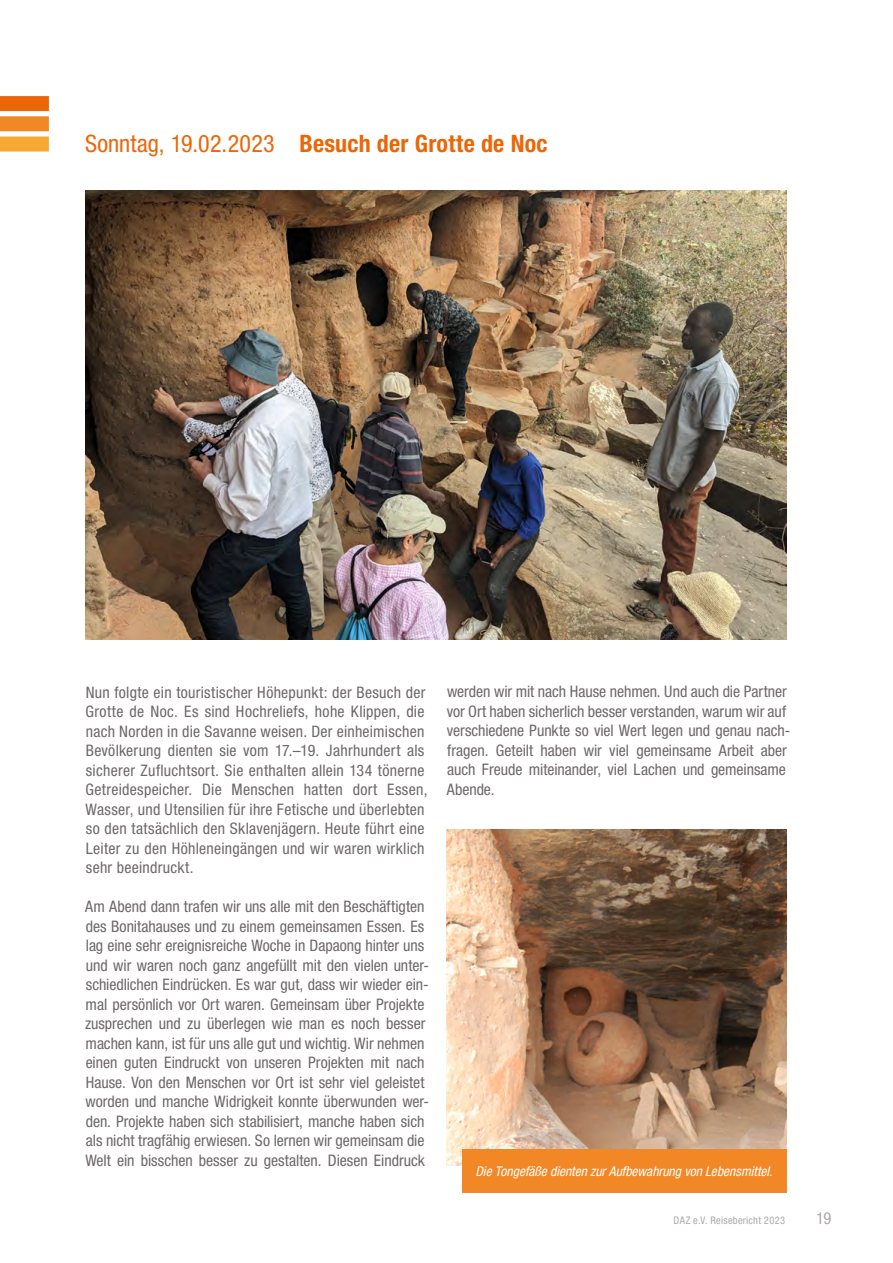
<style>
.page{position:relative;width:893px;height:1263px;background:#fff}
.page>*{position:absolute;margin:0;border:0;box-sizing:border-box;transform-origin:0 0}
.t1{font:700 condensed 24px "Helvetica Neue LT Std";letter-spacing:.01em;color:#ec6608}
.t2{font:condensed 16.5px "Helvetica Neue LT Std";color:#ada8aa}
.t3{font:condensed 15.9px/19.5px "Helvetica Neue LT Std";color:#6e686b}
.t4{font:italic condensed 13.5px "Helvetica Neue LT Std";color:#fff}
.t5{font:condensed 10.5px "Helvetica Neue LT Std";letter-spacing:.025em;color:#ada8aa}
.s1{font-weight:400}
</style>
<div class="page">
<div style="left:0;top:96px;width:49px;height:15px;background:#ec6608"></div>
<div style="left:0;top:116px;width:49px;height:15px;background:#f18825"></div>
<div style="left:0;top:137px;width:49px;height:15px;background:#f7a833"></div>
<img style="left:85px;top:191px;width:702px;height:448px">
<img style="left:446px;top:829px;width:341px;height:337px">
<div style="left:462px;top:1149px;width:325px;height:43px;background:#f18825"></div>
<h1 class="t1" style="left:85px;top:129px;width:464px"><span class="s1">Sonntag, 19.02.2023</span> Besuch der Grotte de Noc</h1>
<p class="t3" style="left:85px;top:682px;width:344px">Nun folgte ein touristischer Höhepunkt: der Besuch der Grotte de Noc. Es sind Hochreliefs, hohe Klippen, die nach Norden in die Savanne weisen. Der einheimischen Bevölkerung dienten sie vom 17.–19. Jahrhundert als sicherer Zufluchtsort. Sie enthalten allein 134 tönerne Getreidespeicher. Die Menschen hatten dort Essen, Wasser, und Utensilien für ihre Fetische und überlebten so den tatsächlich den Sklavenjägern. Heute führt eine Leiter zu den Höhleneingängen und wir waren wirklich sehr beeindruckt.</p>
<p class="t3" style="left:85px;top:896px;width:345px">Am Abend dann trafen wir uns alle mit den Beschäftigten des Bonitahauses und zu einem gemeinsamen Essen. Es lag eine sehr ereignisreiche Woche in Dapaong hinter uns und wir waren noch ganz angefüllt mit den vielen unter&shy;schiedlichen Eindrücken. Es war gut, dass wir wieder ein&shy;mal persönlich vor Ort waren. Gemeinsam über Projekte zusprechen und zu überlegen wie man es noch besser machen kann, ist für uns alle gut und wichtig. Wir nehmen einen guten Eindruckt von unseren Projekten mit nach Hause. Von den Menschen vor Ort ist sehr viel geleistet worden und manche Widrigkeit konnte überwunden wer&shy;den. Projekte haben sich stabilisiert, manche haben sich als nicht tragfähig erwiesen. So lernen wir gemeinsam die Welt ein bisschen besser zu gestalten. Diesen Eindruck</p>
<p class="t3" style="left:447px;top:682px;width:345px">werden wir mit nach Hause nehmen. Und auch die Partner vor Ort haben sicherlich besser verstanden, warum wir auf verschiedene Punkte so viel Wert legen und genau nach&shy;fragen. Geteilt haben wir viel gemeinsame Arbeit aber auch Freude miteinander, viel Lachen und gemeinsame Abende.</p>
<p class="t4" style="left:475px;top:1163px;width:298px">Die Tongefäße dienten zur Aufbewahrung von Lebensmittel.</p>
<p class="t5" style="left:674px;top:1214px;width:113px">DAZ e.V. Reisebericht 2023</p>
<p class="t2" style="left:816px;top:1209px;width:17px">19</p>
</div>
